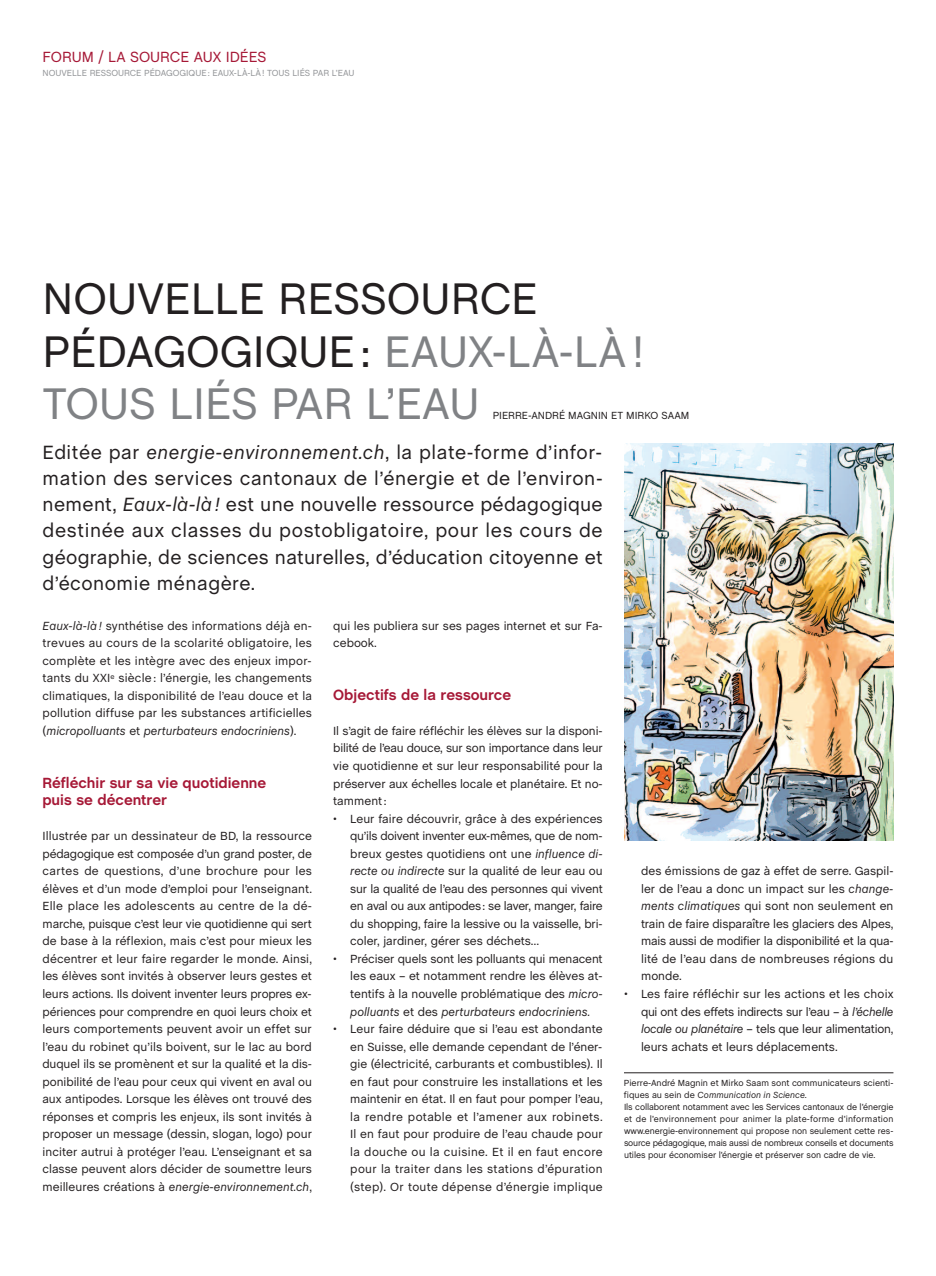
<style>
.page{position:relative;width:936px;height:1276px;background:#fff}
.page>*{position:absolute;margin:0;border:0;box-sizing:border-box;transform-origin:0 0}
.t1{font:45px/52.7px "Chalet Book TT";color:#231f20}
.t2{font:19.5px/26.2px "Chalet Book TT";letter-spacing:.015em;color:#231f20;text-align:justify}
.t3{font:700 15px/17.5px "Chalet Book TT";color:#a61836}
.t4{font:15px "Chalet Book TT";color:#a61836}
.t5{font:12px/17.5px "Chalet Book TT";color:#231f20;text-align:justify}
.t6{font:10.5px "Chalet Book TT";color:#231f20}
.t7{font:9px/12px "Chalet Book TT";letter-spacing:-.005em;color:#231f20}
.t8{font:9px "Chalet Book TT";color:#939598}
.s1{color:#808285}
.s2{font-style:italic}
</style>
<div class="page">
<hr style="left:624px;top:1072px;width:269px;height:1px;background:#231f20">
<img style="left:624px;top:443px;width:269px;height:397px">
<p class="t4" style="left:43px;top:48px;width:225px">FORUM / LA SOURCE AUX IDÉES</p>
<p class="t8" style="left:43px;top:67px;width:313px">NOUVELLE RESSOURCE PÉDAGOGIQUE: EAUX-LÀ-LÀ! TOUS LIÉS PAR L’EAU</p>
<h1 class="t1" style="left:43px;top:272px;width:603px">NOUVELLE RESSOURCE<br>PÉDAGOGIQUE: <span class="s1">EAUX-LÀ-LÀ!<br>TOUS LIÉS PAR L’EAU</span></h1>
<p class="t6" style="left:493px;top:409px;width:198px">PIERRE-ANDRÉ MAGNIN ET MIRKO SAAM</p>
<p class="t2" style="left:43px;top:438px;width:561px">Editée par <span class="s2">energie-environnement.ch</span>, la plate-forme d’infor&shy;mation des services cantonaux de l’énergie et de l’environ&shy;nement, <span class="s2">Eaux-là-là!</span> est une nouvelle ressource pédagogique destinée aux classes du postobligatoire, pour les cours de géographie, de sciences naturelles, d’éducation citoyenne et d’économie ménagère.</p>
<p class="t5" style="left:43px;top:617px;width:271px"><span class="s2">Eaux-là-là!</span> synthétise des informations déjà en&shy;trevues au cours de la scolarité obligatoire, les complète et les intègre avec des enjeux impor&shy;tants du XXI<sup>e</sup> siècle: l’énergie, les changements climatiques, la disponibilité de l’eau douce et la pollution diffuse par les substances artificielles (<span class="s2">micropolluants</span> et <span class="s2">perturbateurs endocriniens</span>).</p>
<p class="t3" style="left:43px;top:773px;width:225px">Réfléchir sur sa vie quotidienne puis se décentrer</p>
<p class="t5" style="left:42px;top:827px;width:271px">Illustrée par un dessinateur de BD, la ressource pédagogique est composée d’un grand poster, de cartes de questions, d’une brochure pour les élèves et d’un mode d’emploi pour l’enseignant.<br>Elle place les adolescents au centre de la dé&shy;marche, puisque c’est leur vie quotidienne qui sert de base à la réflexion, mais c’est pour mieux les décentrer et leur faire regarder le monde. Ainsi, les élèves sont invités à observer leurs gestes et leurs actions. Ils doivent inventer leurs propres ex&shy;périences pour comprendre en quoi leurs choix et leurs comportements peuvent avoir un effet sur l’eau du robinet qu’ils boivent, sur le lac au bord duquel ils se promènent et sur la qualité et la dis&shy;ponibilité de l’eau pour ceux qui vivent en aval ou aux antipodes. Lorsque les élèves ont trouvé des réponses et compris les enjeux, ils sont invités à proposer un message (dessin, slogan, logo) pour inciter autrui à protéger l’eau. L’enseignant et sa classe peuvent alors décider de soumettre leurs meilleures créations à <span class="s2">energie-environnement.ch</span>,</p>
<p class="t5" style="left:333px;top:617px;width:271px">qui les publiera sur ses pages internet et sur Fa&shy;cebook.</p>
<p class="t3" style="left:333px;top:686px;width:179px">Objectifs de la ressource</p>
<p class="t5" style="left:333px;top:722px;width:271px">Il s’agit de faire réfléchir les élèves sur la disponi&shy;bilité de l’eau douce, sur son importance dans leur vie quotidienne et sur leur responsabilité pour la préserver aux échelles locale et planétaire. Et no&shy;tamment:</p>
<p class="t5" style="left:350px;top:809px;width:254px;text-indent:-17px">• Leur faire découvrir, grâce à des expériences qu’ils doivent inventer eux-mêmes, que de nom&shy;breux gestes quotidiens ont une <span class="s2">influence di&shy;recte ou indirecte</span> sur la qualité de leur eau ou sur la qualité de l’eau des personnes qui vivent en aval ou aux antipodes: se laver, manger, faire du shopping, faire la lessive ou la vaisselle, bri&shy;coler, jardiner, gérer ses déchets…</p>
<p class="t5" style="left:350px;top:950px;width:254px;text-indent:-17px">• Préciser quels sont les polluants qui menacent les eaux – et notamment rendre les élèves at&shy;tentifs à la nouvelle problématique des <span class="s2">micro&shy;polluants</span> et des <span class="s2">perturbateurs endocriniens.</span></p>
<p class="t5" style="left:350px;top:1020px;width:254px;text-indent:-17px">• Leur faire déduire que si l’eau est abondante en Suisse, elle demande cependant de l’éner&shy;gie (électricité, carburants et combustibles). Il en faut pour construire les installations et les maintenir en état. Il en faut pour pomper l’eau, la rendre potable et l’amener aux robinets.<br>Il en faut pour produire de l’eau chaude pour la douche ou la cuisine. Et il en faut encore pour la traiter dans les stations d’épuration (step). Or toute dépense d’énergie implique</p>
<p class="t5" style="left:641px;top:862px;width:254px">des émissions de gaz à effet de serre. Gaspil&shy;ler de l’eau a donc un impact sur les <span class="s2">change&shy;ments climatiques</span> qui sont non seulement en train de faire disparaître les glaciers des Alpes, mais aussi de modifier la disponibilité et la qua&shy;lité de l’eau dans de nombreuses régions du monde.</p>
<p class="t5" style="left:641px;top:985px;width:254px;text-indent:-17px">• Les faire réfléchir sur les actions et les choix qui ont des effets indirects sur l’eau – à <span class="s2">l’échelle locale ou planétaire</span> – tels que leur alimentation, leurs achats et leurs déplacements.</p>
<p class="t7" style="left:624px;top:1076px;width:271px">Pierre-André Magnin et Mirko Saam sont communicateurs scienti&shy;fiques au sein de <span class="s2">Communication in Science</span>.<br>Ils collaborent notamment avec les Services cantonaux de l’énergie et de l’environnement pour animer la plate-forme d’information www.energie-environnement qui propose non seulement cette res&shy;source pédagogique, mais aussi de nombreux conseils et documents utiles pour économiser l’énergie et préserver son cadre de vie.</p>
</div>
